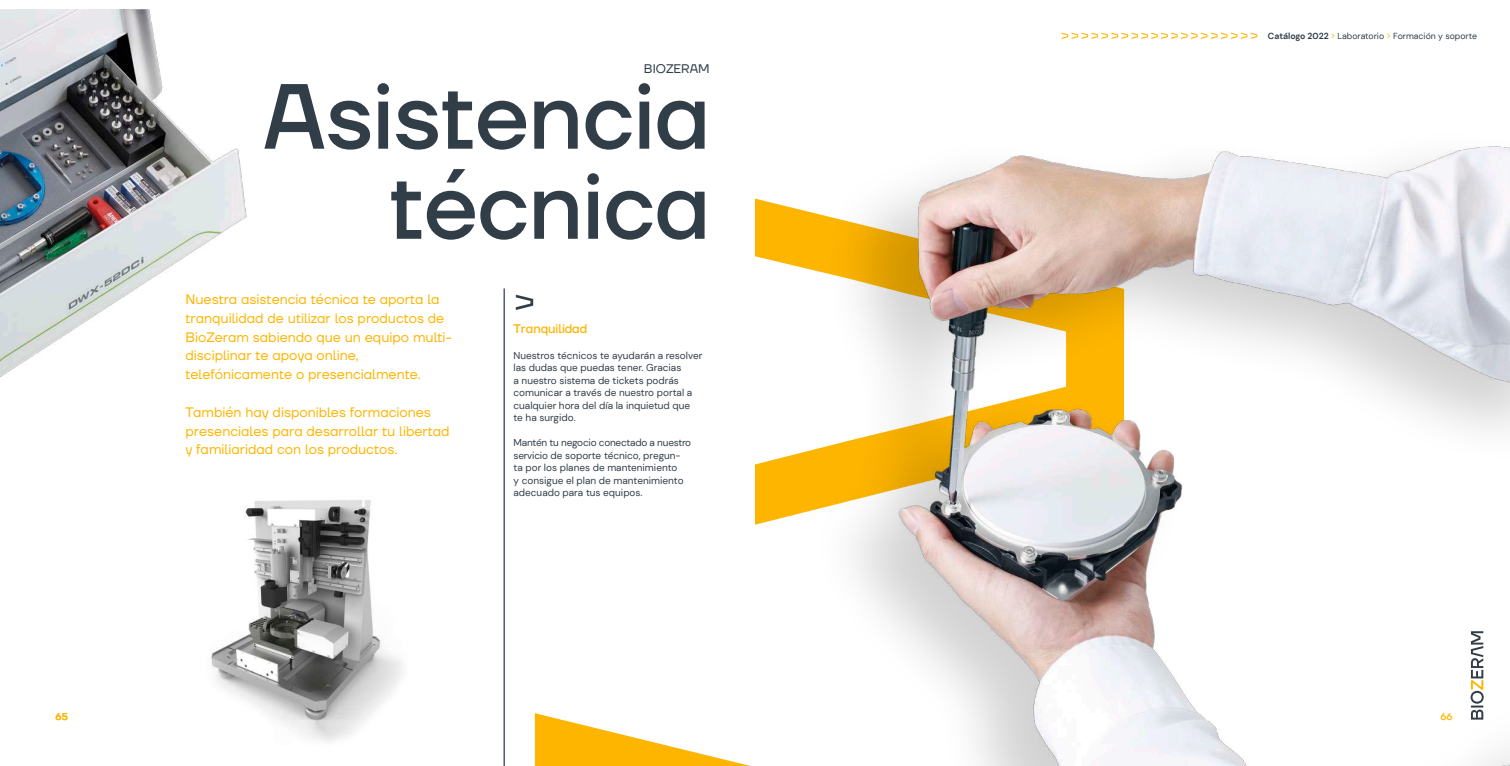
<style>
.page{position:relative;width:1510px;height:766px;background:#fff}
.page>*{position:absolute;margin:0;border:0;box-sizing:border-box;transform-origin:0 0}
.t1{font:500 92.25px/90px "TT Firs Neue";color:#313e48;text-align:right}
.t2{font:13.75px/18.8px "TT Firs Neue";color:#feb500}
.t3{font:500 12.5px "TT Firs Neue";color:#feb500}
.t4{font:12.5px "TT Firs Neue";color:#313e48}
.t5{font:10px/12.5px "DM Sans";color:#313e48}
.t6{font:500 10px "TT Firs Neue";color:#feb500}
.t7{font:8.75px "DM Sans";color:#313e48}
.s1{font-weight:700}
.s2{color:#feb500}
</style>
<div class="page">
<svg style="left:1061px;top:33px;width:196px;height:6px"></svg>
<hr style="left:503px;top:288px;width:2px;height:477px;background:#313e48">
<svg style="left:516px;top:294px;width:17px;height:16px"></svg>
<img style="left:211px;top:500px;width:192px;height:241px">
<svg style="left:535px;top:713px;width:104px;height:52px"></svg>
<img style="left:0;top:10px;width:247px;height:368px">
<img style="left:639px;top:146px;width:870px;height:619px">
<p class="t6" style="left:56px;top:709px;width:14px">65</p>
<p class="t4" style="left:644px;top:60px;width:67px">BIOZERAM</p>
<h1 class="t1" style="left:263px;top:71px;width:448px">Asistencia técnica</h1>
<h2 class="t2" style="left:185px;top:290px;width:268px">Nuestra asistencia técnica te aporta la tranquilidad de utilizar los productos de BioZeram sabiendo que un equipo multi&shy;disciplinar te apoya online, telefónicamente o presencialmente.</h2>
<h2 class="t2" style="left:185px;top:402px;width:266px">También hay disponibles formaciones presenciales para desarrollar tu libertad y familiaridad con los productos.</h2>
<p class="t3" style="left:513px;top:320px;width:75px">Tranquilidad</p>
<p class="t5" style="left:513px;top:349px;width:190px">Nuestros técnicos te ayudarán a resolver las dudas que puedas tener. Gracias<br>a nuestro sistema de tickets podrás comunicar a través de nuestro portal a cualquier hora del día la inquietud que<br>te ha surgido.</p>
<p class="t5" style="left:513px;top:436px;width:179px">Mantén tu negocio conectado a nuestro servicio de soporte técnico, pregun&shy;ta por los planes de mantenimiento<br>y consigue el plan de mantenimiento adecuado para tus equipos.</p>
<p class="t7" style="left:1268px;top:30px;width:211px"><span class="s1">Catálogo 2022</span> <span class="s2">&gt;</span> Laboratorio <span class="s2">&gt;</span> Formación y soporte</p>
<p class="t6" style="left:1440px;top:709px;width:14px">66</p>
</div>
